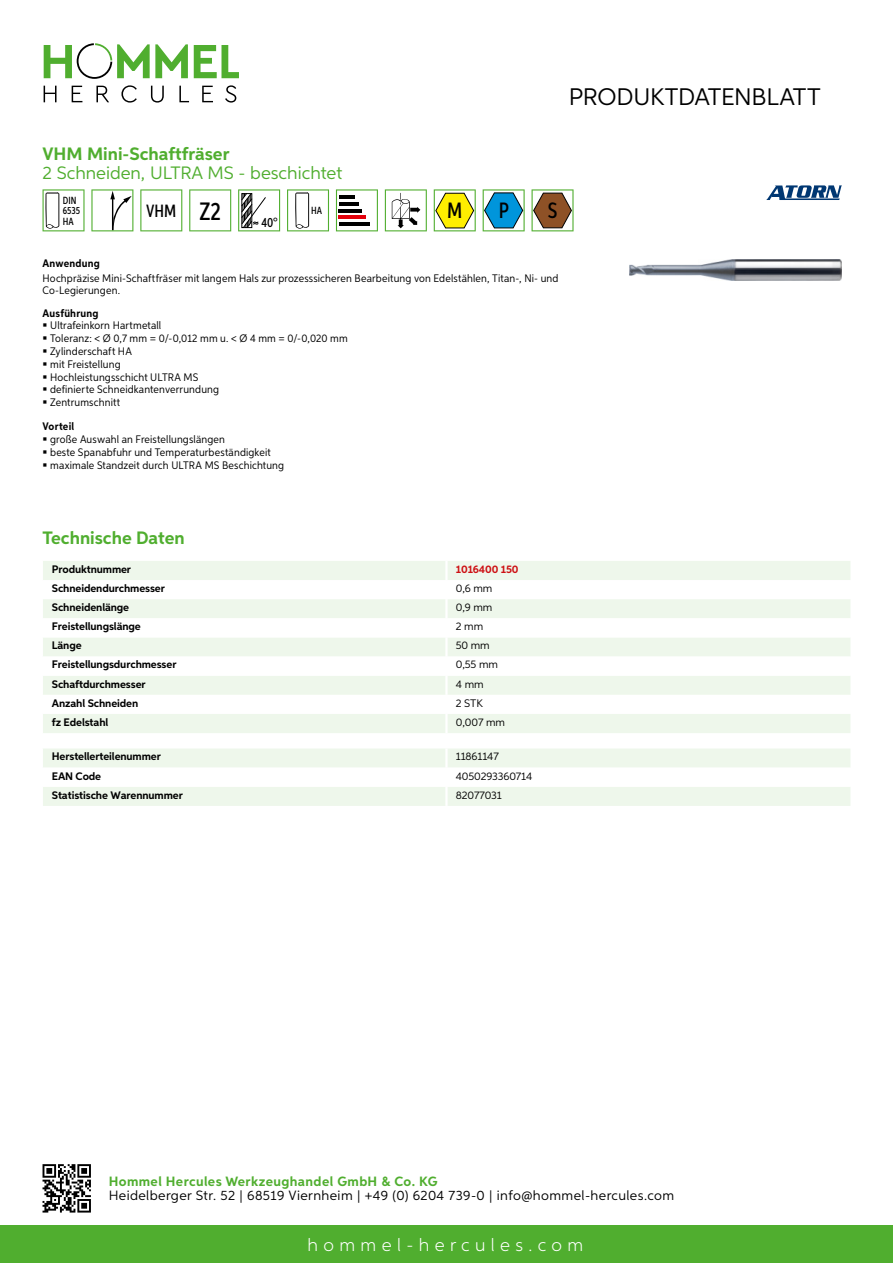
<style>
.page{position:relative;width:893px;height:1263px;background:#fff}
.page>*{position:absolute;margin:0;border:0;box-sizing:border-box;transform-origin:0 0}
.t1{font:24px "Aspira";letter-spacing:-.01em;color:#000}
.t2{font:500 22.2px "Aspira XX Nar";color:#000}
.t3{font:700 18px "Aspira";color:#50ae2f}
.t4{font:18px "Aspira";color:#50ae2f}
.t5{font:300 18px "Aspira";letter-spacing:.3em;color:#fff}
.t6{font:500 17.85px "Aspira XX Nar";color:#000}
.t7{font:13.5px "Aspira";letter-spacing:.03em;color:#000}
.t8{font:700 13.5px "Aspira";letter-spacing:.03em;color:#50ae2f}
.t9{font:500 13.35px "Aspira XX Nar";color:#000}
.t10{font:10.95px/12.8px "Aspira Nar";letter-spacing:.015em;color:#000}
.t11{font:700 10.95px "Aspira";letter-spacing:-.01em;color:#000}
.t12{font:10.95px "Aspira";letter-spacing:-.01em;color:#000}
.t13{font:700 10.95px "Aspira Nar";letter-spacing:.02em;color:#000}
.t14{font:700 10.95px "Aspira";letter-spacing:-.01em;color:#cd1013}
.t15{font:500 10.35px/10.4px "Aspira XX Nar";color:#000}
.s1{font-size:25.2px}
</style>
<div class="page">
<div style="left:0;top:1226px;width:893px;height:37px;background:#50ae2f"></div>
<svg style="left:43px;top:1164px;width:48px;height:48px"></svg>
<svg style="left:194px;top:45px;width:45px;height:33px"></svg>
<svg style="left:44px;top:43px;width:144px;height:36px"></svg>
<svg style="left:44px;top:86px;width:13px;height:16px"></svg>
<svg style="left:72px;top:86px;width:10px;height:16px"></svg>
<svg style="left:96px;top:86px;width:13px;height:16px"></svg>
<svg style="left:121px;top:85px;width:16px;height:18px"></svg>
<svg style="left:151px;top:86px;width:13px;height:17px"></svg>
<svg style="left:179px;top:86px;width:10px;height:16px"></svg>
<svg style="left:202px;top:86px;width:11px;height:16px"></svg>
<svg style="left:225px;top:85px;width:11px;height:18px"></svg>
<div style="left:43px;top:561px;width:807px;height:172px;background:#eef7eb"></div>
<svg style="left:43px;top:580px;width:807px;height:134px"></svg>
<hr style="left:445px;top:561px;width:3px;height:19px;background:#fff">
<hr style="left:445px;top:580px;width:3px;height:19px;background:#fff">
<hr style="left:445px;top:599px;width:3px;height:19px;background:#fff">
<hr style="left:445px;top:618px;width:3px;height:19px;background:#fff">
<hr style="left:445px;top:637px;width:3px;height:19px;background:#fff">
<hr style="left:445px;top:656px;width:3px;height:20px;background:#fff">
<hr style="left:445px;top:676px;width:3px;height:19px;background:#fff">
<hr style="left:445px;top:695px;width:3px;height:19px;background:#fff">
<hr style="left:445px;top:714px;width:3px;height:19px;background:#fff">
<svg style="left:43px;top:749px;width:807px;height:57px"></svg>
<hr style="left:445px;top:787px;width:3px;height:19px;background:#fff">
<svg style="left:43px;top:189px;width:42px;height:42px"></svg>
<svg style="left:91px;top:189px;width:42px;height:42px"></svg>
<svg style="left:140px;top:189px;width:42px;height:42px"></svg>
<svg style="left:189px;top:189px;width:42px;height:42px"></svg>
<svg style="left:238px;top:189px;width:42px;height:42px"></svg>
<svg style="left:287px;top:189px;width:42px;height:42px"></svg>
<svg style="left:336px;top:189px;width:42px;height:42px"></svg>
<hr style="left:339px;top:196px;width:16px;height:3px;background:#000">
<hr style="left:339px;top:202px;width:20px;height:4px;background:#000">
<hr style="left:339px;top:209px;width:23px;height:3px;background:#000">
<hr style="left:339px;top:216px;width:27px;height:3px;background:#e3000b">
<hr style="left:339px;top:222px;width:30px;height:4px;background:#000">
<svg style="left:385px;top:189px;width:42px;height:42px"></svg>
<svg style="left:434px;top:189px;width:42px;height:42px"></svg>
<svg style="left:483px;top:189px;width:42px;height:42px"></svg>
<svg style="left:532px;top:189px;width:42px;height:42px"></svg>
<img style="left:629px;top:259px;width:213px;height:21px">
<svg style="left:766px;top:185px;width:76px;height:15px"></svg>
<h1 class="t1" style="left:569px;top:82px;width:253px">Produktdatenblatt</h1>
<h3 class="t3" style="left:43px;top:142px;width:188px">VHM Mini-Schaftfräser</h3>
<h3 class="t4" style="left:43px;top:162px;width:119px">2 Schneiden, ULTRA</h3>
<h3 class="t4" style="left:207px;top:162px;width:136px">MS - beschichtet</h3>
<p class="t15" style="left:63px;top:195px;width:19px">DIN<br>6535<br>HA</p>
<h3 class="t6" style="left:146px;top:200px;width:76px">VHM <span class="s1">Z2</span></h3>
<p class="t9" style="left:262px;top:215px;width:18px">40°</p>
<p class="t15" style="left:311px;top:205px;width:12px">HA</p>
<h2 class="t2" style="left:447px;top:197px;width:17px">M</h2>
<h2 class="t2" style="left:499px;top:197px;width:12px">P</h2>
<h2 class="t2" style="left:548px;top:197px;width:11px">S</h2>
<p class="t13" style="left:43px;top:257px;width:59px">Anwendung</p>
<p class="t10" style="left:43px;top:273px;width:517px;line-height:12px">Hochpräzise Mini-Schaftfräser mit langem Hals zur prozesssicheren Bearbeitung von Edelstählen, Titan-, Ni- und<br>Co-Legierungen.</p>
<p class="t13" style="left:43px;top:306px;width:58px">Ausführung</p>
<p class="t10" style="left:50px;top:319px;width:299px">Ultrafeinkorn Hartmetall<br>Toleranz: &lt; Ø 0,7 mm = 0/-0,012 mm u. &lt; Ø 4 mm = 0/-0,020 mm<br>Zylinderschaft HA<br>mit Freistellung<br>Hochleistungsschicht ULTRA MS<br>definierte Schneidkantenverrundung<br>Zentrumschnitt</p>
<p class="t13" style="left:43px;top:420px;width:33px">Vorteil</p>
<p class="t10" style="left:50px;top:433px;width:236px">große Auswahl an Freistellungslängen<br>beste Spanabfuhr und Temperaturbeständigkeit maximale Standzeit durch ULTRA MS Beschichtung</p>
<h3 class="t3" style="left:43px;top:527px;width:144px">Technische Daten</h3>
<p class="t11" style="left:52px;top:562px;width:81px">Produktnummer</p>
<p class="t14" style="left:456px;top:562px;width:64px">1016400 150</p>
<p class="t11" style="left:52px;top:581px;width:115px">Schneidendurchmesser</p>
<p class="t12" style="left:456px;top:581px;width:38px">0,6 mm</p>
<p class="t11" style="left:52px;top:601px;width:79px">Schneidenlänge</p>
<p class="t12" style="left:456px;top:601px;width:38px">0,9 mm</p>
<p class="t11" style="left:52px;top:620px;width:90px">Freistellungslänge</p>
<p class="t12" style="left:456px;top:620px;width:29px">2 mm</p>
<p class="t11" style="left:52px;top:639px;width:31px">Länge</p>
<p class="t12" style="left:456px;top:639px;width:35px">50 mm</p>
<p class="t11" style="left:52px;top:658px;width:126px">Freistellungsdurchmesser</p>
<p class="t12" style="left:456px;top:658px;width:44px">0,55 mm</p>
<p class="t11" style="left:52px;top:677px;width:95px">Schaftdurchmesser</p>
<p class="t12" style="left:456px;top:677px;width:29px">4 mm</p>
<p class="t11" style="left:52px;top:696px;width:88px">Anzahl Schneiden</p>
<p class="t12" style="left:456px;top:696px;width:22px">2 STK</p>
<p class="t11" style="left:52px;top:715px;width:58px">fz Edelstahl</p>
<p class="t12" style="left:456px;top:715px;width:51px">0,007 mm</p>
<p class="t11" style="left:52px;top:750px;width:111px">Herstellerteilenummer</p>
<p class="t12" style="left:456px;top:750px;width:45px">11861147</p>
<p class="t11" style="left:52px;top:769px;width:51px">EAN Code</p>
<p class="t12" style="left:456px;top:769px;width:78px">4050293360714</p>
<p class="t11" style="left:52px;top:788px;width:132px">Statistische Warennummer</p>
<p class="t12" style="left:456px;top:788px;width:48px">82077031</p>
<p class="t8" style="left:109px;top:1172px;width:330px">Hommel Hercules Werkzeughandel GmbH &amp; Co. KG</p>
<p class="t7" style="left:109px;top:1187px;width:567px">Heidelberger Str. 52 | 68519 Viernheim | +49 (0) 6204 739-0 | info@hommel-hercules.com</p>
<h3 class="t5" style="left:307px;top:1234px;width:277px">hommel-hercules.com</h3>
</div>
